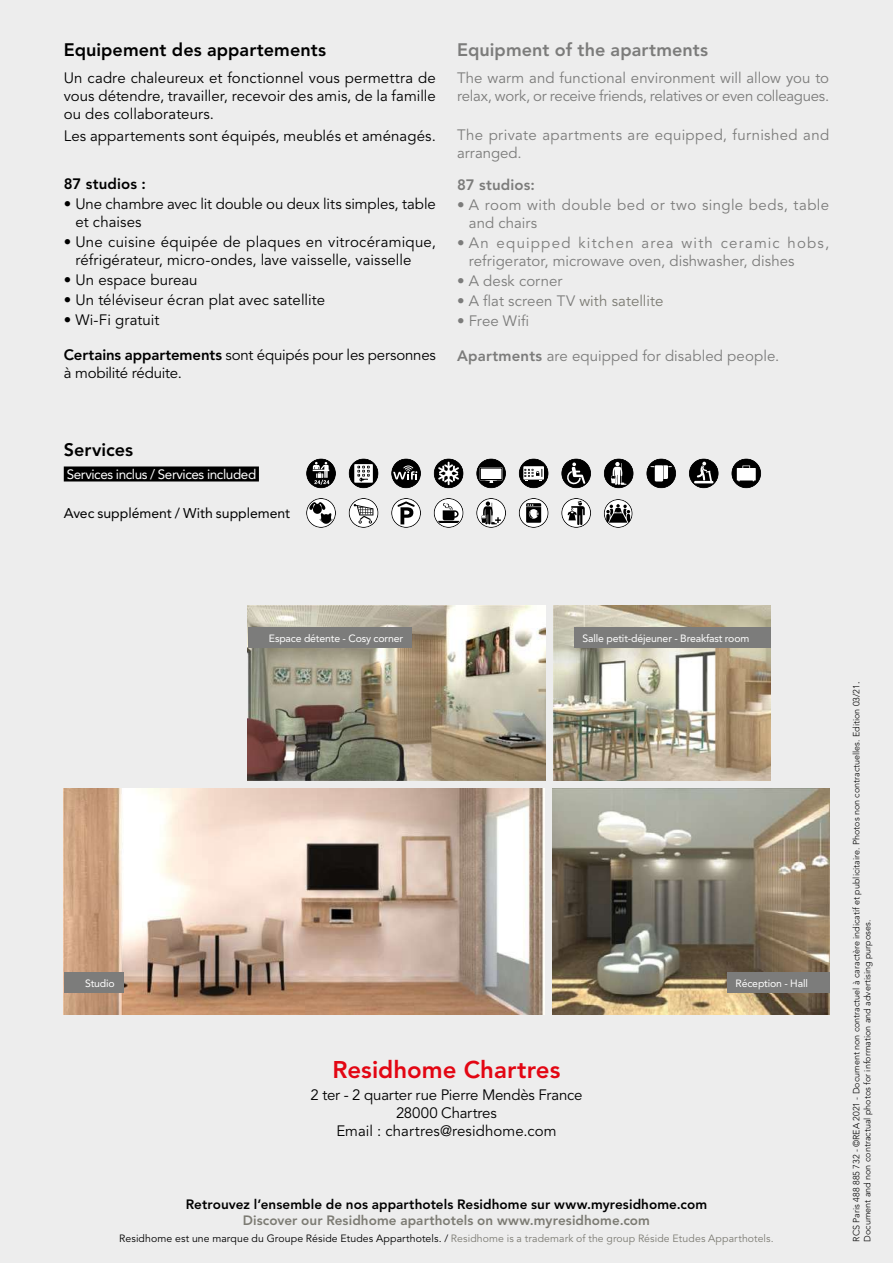
<style>
.page{position:relative;width:893px;height:1263px;background:#ededed}
.page>*{position:absolute;margin:0;border:0;box-sizing:border-box;transform-origin:0 0}
.t1{font:800 24px "Avenir LT Std";letter-spacing:.005em;color:#e30613}
.t2{font:800 18px "Avenir LT Std";letter-spacing:.005em;color:#000}
.t3{font:800 18px "Avenir LT Std";letter-spacing:.005em;color:#7c7c7b}
.t4{font:15px/18px "Avenir LT Std";letter-spacing:.005em;color:#000}
.t5{font:15px/18px "Avenir LT Std";letter-spacing:.005em;color:#7c7c7b}
.t6{font:15px/18px "Avenir LT Std";letter-spacing:-.015em;color:#000}
.t7{font:15px/18px "Avenir LT Std";letter-spacing:.025em;color:#7c7c7b}
.t8{font:800 15px "Avenir LT Std";letter-spacing:.01em;color:#000}
.t9{font:800 15px "Avenir LT Std";letter-spacing:.01em;color:#7c7c7b}
.t10{font:14.1px "Avenir LT Std";letter-spacing:-.005em;color:#000}
.t11{font:800 13.5px "Avenir LT Std";letter-spacing:.005em;color:#000}
.t12{font:800 13.5px "Avenir LT Std";letter-spacing:.005em;color:#7c7b73}
.t13{font:13.5px "Avenir LT Std";letter-spacing:-.03em;color:#fff}
.t14{font:10.5px "Avenir LT Std";letter-spacing:.01em;color:#7c7b73}
.t15{font:10.5px "Avenir LT Std";letter-spacing:-.015em;color:#fff}
.t16{font:300 9px/10.8px "Avenir LT Std";color:#000}
.s1{font-weight:800}
.s2{color:#7c7b73}
.s3{color:#000}
.s4{font-weight:400}
</style>
<div class="page">
<img style="left:553px;top:789px;width:276px;height:225px">
<div style="left:647px;top:459px;width:29px;height:29px;background:#000;border-radius:50%"></div>
<div style="left:646px;top:458px;width:30px;height:30px;border:1px solid #000;border-radius:50%"></div>
<svg style="left:650px;top:465px;width:22px;height:16px"></svg>
<div style="left:604px;top:459px;width:29px;height:29px;background:#000;border-radius:50%"></div>
<div style="left:604px;top:458px;width:30px;height:30px;border:1px solid #000;border-radius:50%"></div>
<svg style="left:611px;top:462px;width:15px;height:23px"></svg>
<div style="left:307px;top:459px;width:29px;height:29px;background:#000;border-radius:50%"></div>
<div style="left:306px;top:458px;width:30px;height:30px;border:1px solid #000;border-radius:50%"></div>
<svg style="left:313px;top:462px;width:16px;height:23px"></svg>
<div style="left:392px;top:459px;width:29px;height:29px;background:#000;border-radius:50%"></div>
<div style="left:391px;top:458px;width:30px;height:30px;border:1px solid #000;border-radius:50%"></div>
<svg style="left:393px;top:465px;width:24px;height:15px"></svg>
<div style="left:477px;top:459px;width:29px;height:29px;background:#000;border-radius:50%"></div>
<div style="left:476px;top:458px;width:30px;height:30px;border:1px solid #000;border-radius:50%"></div>
<svg style="left:485px;top:480px;width:12px;height:3px"></svg>
<div style="left:480px;top:467px;width:23px;height:13px;background:#fff"></div>
<div style="left:480px;top:468px;width:22px;height:12px;border:1px solid #000"></div>
<div style="left:434px;top:459px;width:29px;height:29px;background:#000;border-radius:50%"></div>
<div style="left:434px;top:458px;width:29px;height:30px;border:1px solid #000;border-radius:50%"></div>
<svg style="left:438px;top:462px;width:21px;height:23px"></svg>
<div style="left:562px;top:459px;width:29px;height:29px;background:#000;border-radius:50%"></div>
<div style="left:561px;top:458px;width:30px;height:30px;border:1px solid #000;border-radius:50%"></div>
<svg style="left:566px;top:462px;width:19px;height:23px"></svg>
<div style="left:519px;top:459px;width:29px;height:29px;background:#000;border-radius:50%"></div>
<div style="left:519px;top:458px;width:30px;height:30px;border:1px solid #000;border-radius:50%"></div>
<svg style="left:523px;top:466px;width:21px;height:14px"></svg>
<svg style="left:524px;top:469px;width:18px;height:12px"></svg>
<div style="left:349px;top:459px;width:29px;height:29px;background:#000;border-radius:50%"></div>
<div style="left:349px;top:458px;width:29px;height:30px;border:1px solid #000;border-radius:50%"></div>
<div style="left:354px;top:464px;width:19px;height:19px;background:#fff"></div>
<svg style="left:357px;top:466px;width:13px;height:15px"></svg>
<svg style="left:477px;top:498px;width:29px;height:29px"></svg>
<div style="left:476px;top:498px;width:30px;height:30px;border:1px solid #000;border-radius:50%"></div>
<svg style="left:481px;top:501px;width:20px;height:24px"></svg>
<svg style="left:349px;top:498px;width:29px;height:29px"></svg>
<div style="left:349px;top:498px;width:29px;height:30px;border:1px solid #000;border-radius:50%"></div>
<svg style="left:354px;top:504px;width:19px;height:20px"></svg>
<svg style="left:392px;top:498px;width:29px;height:29px"></svg>
<div style="left:391px;top:498px;width:30px;height:30px;border:1px solid #000;border-radius:50%"></div>
<svg style="left:397px;top:501px;width:18px;height:23px"></svg>
<svg style="left:434px;top:498px;width:29px;height:29px"></svg>
<div style="left:434px;top:498px;width:29px;height:30px;border:1px solid #000;border-radius:50%"></div>
<svg style="left:438px;top:503px;width:21px;height:20px"></svg>
<svg style="left:519px;top:498px;width:29px;height:29px"></svg>
<div style="left:519px;top:498px;width:30px;height:30px;border:1px solid #000;border-radius:50%"></div>
<svg style="left:526px;top:503px;width:15px;height:20px"></svg>
<svg style="left:562px;top:498px;width:29px;height:29px"></svg>
<div style="left:561px;top:498px;width:30px;height:30px;border:1px solid #000;border-radius:50%"></div>
<svg style="left:568px;top:501px;width:17px;height:24px"></svg>
<svg style="left:307px;top:498px;width:29px;height:29px"></svg>
<div style="left:306px;top:498px;width:30px;height:30px;border:1px solid #000;border-radius:50%"></div>
<svg style="left:309px;top:502px;width:24px;height:22px"></svg>
<div style="left:64px;top:466px;width:195px;height:15px;background:#000"></div>
<img style="left:64px;top:789px;width:480px;height:225px">
<div style="left:727px;top:972px;width:102px;height:21px;background:#7c7c7b"></div>
<div style="left:64px;top:972px;width:59px;height:21px;background:#7c7c7b"></div>
<img style="left:554px;top:606px;width:217px;height:174px">
<img style="left:248px;top:606px;width:297px;height:174px">
<div style="left:574px;top:627px;width:197px;height:21px;background:#7c7c7b"></div>
<div style="left:248px;top:627px;width:164px;height:21px;background:#7c7c7b"></div>
<div style="left:689px;top:459px;width:29px;height:29px;background:#000;border-radius:50%"></div>
<div style="left:689px;top:458px;width:30px;height:30px;border:1px solid #000;border-radius:50%"></div>
<svg style="left:694px;top:462px;width:19px;height:21px"></svg>
<div style="left:732px;top:459px;width:29px;height:29px;background:#000;border-radius:50%"></div>
<div style="left:731px;top:458px;width:30px;height:30px;border:1px solid #000;border-radius:50%"></div>
<svg style="left:737px;top:465px;width:19px;height:16px"></svg>
<svg style="left:604px;top:499px;width:28px;height:28px"></svg>
<div style="left:604px;top:499px;width:29px;height:29px;border:1px solid #000;border-radius:50%"></div>
<svg style="left:606px;top:504px;width:24px;height:19px"></svg>
<p class="t2" style="left:64px;top:39px;width:264px">Equipement des appartements</p>
<p class="t4" style="left:64px;top:69px;width:374px;text-align:justify">Un cadre chaleureux et fonctionnel vous permettra de vous détendre, travailler, recevoir des amis, de la famille ou des collaborateurs.</p>
<p class="t4" style="left:64px;top:127px;width:374px">Les appartements sont équipés, meublés et aménagés.</p>
<p class="t8" style="left:64px;top:175px;width:84px">87 studios :</p>
<p class="t4" style="left:75px;top:195px;width:362px;text-indent:-12px">• Une chambre avec lit double ou deux lits simples, table et chaises</p>
<p class="t4" style="left:75px;top:233px;width:362px;text-indent:-12px">• Une cuisine équipée de plaques en vitrocéramique, réfrigérateur, micro-ondes, lave vaisselle, vaisselle</p>
<p class="t4" style="left:64px;top:271px;width:135px">• Un espace bureau</p>
<p class="t4" style="left:64px;top:291px;width:263px">• Un téléviseur écran plat avec satellite</p>
<p class="t4" style="left:64px;top:312px;width:97px">• Wi-Fi gratuit</p>
<p class="t6" style="left:64px;top:347px;width:374px"><span class="s1">Certains appartements</span> sont équipés pour les personnes à mobilité réduite.</p>
<p class="t3" style="left:457px;top:39px;width:252px">Equipment of the apartments</p>
<p class="t5" style="left:457px;top:69px;width:374px">The warm and functional environment will allow you to relax, work, or receive friends, relatives or even colleagues.</p>
<p class="t5" style="left:457px;top:126px;width:374px">The private apartments are equipped, furnished and arranged.</p>
<p class="t9" style="left:457px;top:176px;width:79px">87 studios:</p>
<p class="t7" style="left:469px;top:196px;width:362px;text-indent:-12px">• A room with double bed or two single beds, table and chairs</p>
<p class="t5" style="left:469px;top:234px;width:362px;text-indent:-12px">• An equipped kitchen area with ceramic hobs, refrigerator, microwave oven, dishwasher, dishes</p>
<p class="t5" style="left:457px;top:272px;width:107px">• A desk corner</p>
<p class="t5" style="left:457px;top:292px;width:208px">• A flat screen TV <span class="s2">with satellite</span></p>
<p class="t5" style="left:457px;top:313px;width:73px">• Free Wifi</p>
<p class="t5" style="left:457px;top:348px;width:324px"><span class="s1">Apartments</span> are equipped for disabled people.</p>
<p class="t2" style="left:64px;top:439px;width:71px">Services</p>
<p class="t13" style="left:67px;top:466px;width:191px">Services inclus / Services included</p>
<p class="t10" style="left:64px;top:505px;width:228px">Avec supplément / With supplement</p>
<p class="t15" style="left:269px;top:632px;width:136px">Espace détente - Cosy corner</p>
<p class="t15" style="left:582px;top:632px;width:168px">Salle petit-déjeuner - Breakfast room</p>
<p class="t15" style="left:85px;top:977px;width:31px">Studio</p>
<p class="t15" style="left:735px;top:977px;width:74px">Réception - Hall</p>
<h1 class="t1" style="left:332px;top:1056px;width:229px">Residhome Chartres</h1>
<p class="t4" style="left:310px;top:1087px;width:273px;text-align:center">2 ter - 2 quarter rue Pierre Mendès France<br>28000 Chartres<br>Email : chartres@residhome.com</p>
<p class="t11" style="left:186px;top:1196px;width:523px">Retrouvez l’ensemble de nos apparthotels Residhome sur www.myresidhome.com</p>
<p class="t12" style="left:243px;top:1212px;width:409px">Discover our Residhome aparthotels on www.myresidhome.com</p>
<p class="t14" style="left:119px;top:1232px;width:656px"><span class="s3">Residhome est une marque du Groupe Réside Etudes Apparthotels. /</span> Residhome is a trademark of the group Réside Etudes Apparthotels.</p>
<p class="t16" style="left:851px;top:1242px;width:561px;rotate:-90deg">RCS Paris 488 885 732 - ©REA 2021 - Document non contractuel à caractère indicatif et publicitaire. Photos non contractuelles. Edition 03/21<span class="s4">.<br></span>Document and non contractual photos for information and advertising purposes.</p>
</div>
